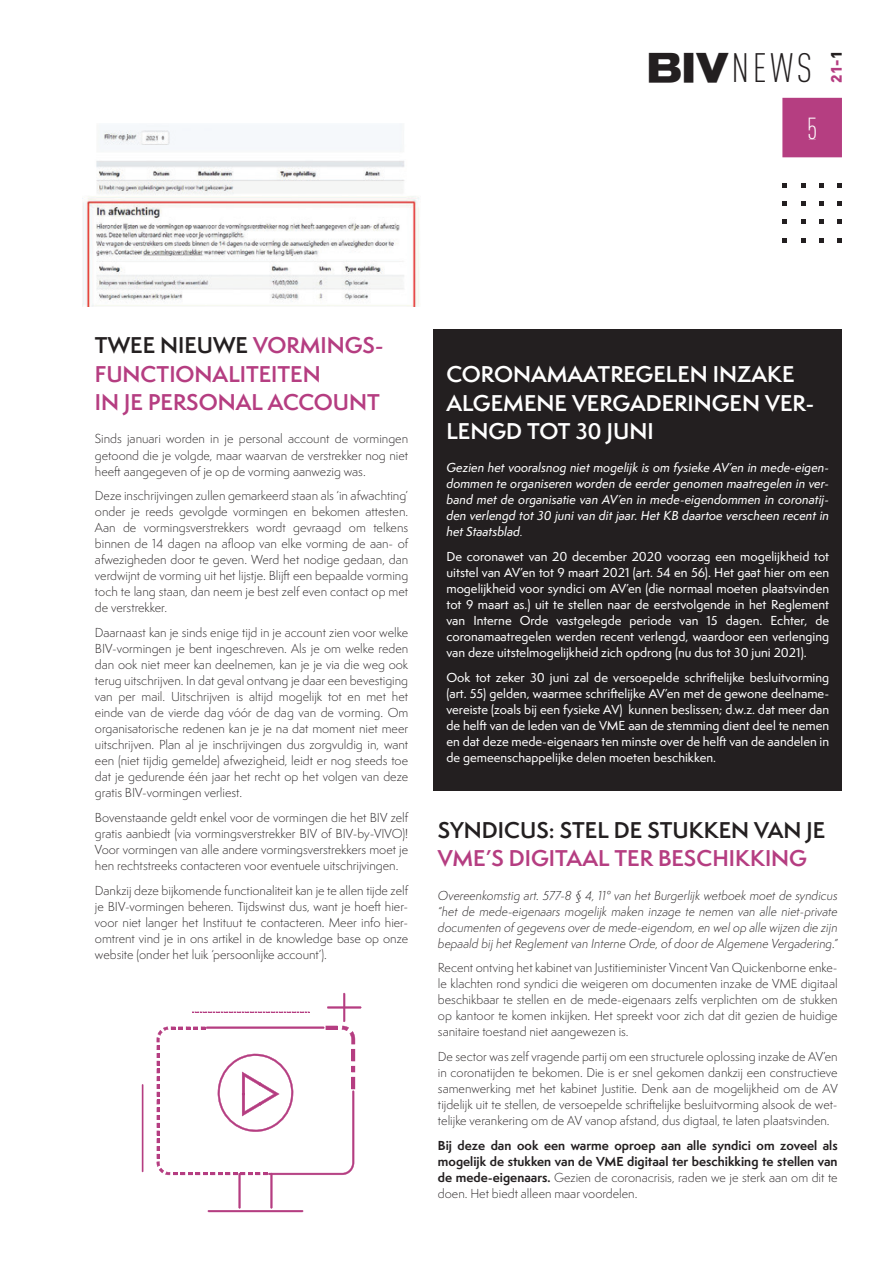
<style>
.page{position:relative;width:893px;height:1263px;background:#fff}
.page>*{position:absolute;margin:0;border:0;box-sizing:border-box;transform-origin:0 0}
.t1{font:300 condensed 40.5px "DINOT";color:#231f20}
.t2{font:300 condensed 30px "DINOT";color:#fff}
.t3{font:600 21px/28.5px "Semplicita Pro";color:#b53d81}
.t4{font:600 21px/28.5px "Semplicita Pro";color:#fff}
.t5{font:600 21px "Semplicita Pro";color:#231f20}
.t6{font:900 15px "DINOT";color:#b53d81}
.t7{font:300 12px/16px "Semplicita Pro";color:#231f20;text-align:justify}
.t8{font:500 12px/16px "Semplicita Pro";color:#fff;text-align:justify}
.t9{font:italic 300 12px/16px "Semplicita Pro";color:#231f20;text-align:justify}
.t10{font:12px/16px "Semplicita Pro Med It";color:#fff;text-align:justify}
.t11{font:700 12px/16px "Semplicita Pro";color:#231f20;text-align:justify}
.s1{font-family:"Akzidenz Grotesk BQ";font-weight:700;font-stretch:expanded}
.s2{color:#231f20}
.s3{font-family:"Semplicita Pro";font-style:italic}
.s4{font-weight:300}
</style>
<div class="page">
<div style="left:782px;top:98px;width:60px;height:59px;background:#b53e81"></div>
<div style="left:809px;top:118px;width:7px;height:21px;background:#b53e81"></div>
<svg style="left:801px;top:201px;width:4px;height:5px"></svg>
<svg style="left:837px;top:201px;width:5px;height:5px"></svg>
<svg style="left:782px;top:201px;width:5px;height:5px"></svg>
<svg style="left:819px;top:201px;width:5px;height:5px"></svg>
<svg style="left:801px;top:183px;width:4px;height:4px"></svg>
<svg style="left:837px;top:183px;width:5px;height:4px"></svg>
<svg style="left:782px;top:183px;width:5px;height:4px"></svg>
<svg style="left:819px;top:183px;width:5px;height:4px"></svg>
<svg style="left:801px;top:219px;width:4px;height:5px"></svg>
<svg style="left:837px;top:219px;width:5px;height:5px"></svg>
<svg style="left:782px;top:219px;width:5px;height:5px"></svg>
<svg style="left:819px;top:219px;width:5px;height:5px"></svg>
<svg style="left:801px;top:238px;width:4px;height:4px"></svg>
<svg style="left:837px;top:238px;width:5px;height:4px"></svg>
<svg style="left:782px;top:238px;width:5px;height:4px"></svg>
<svg style="left:819px;top:238px;width:5px;height:4px"></svg>
<div style="left:434px;top:330px;width:408px;height:461px;background:#231f20"></div>
<img style="left:83px;top:124px;width:336px;height:182px">
<svg style="left:142px;top:1084px;width:1px;height:88px"></svg>
<svg style="left:157px;top:993px;width:204px;height:219px"></svg>
<h1 class="t1" style="left:647px;top:45px;width:167px"><span class="s1">BIV</span>NEWS</h1>
<p class="t6" style="left:826px;top:83px;width:33px;rotate:-90deg">21-<span class="s2">1</span></p>
<h2 class="t2" style="left:807px;top:111px;width:12px">5</h2>
<h3 class="t3" style="left:95px;top:331px;width:290px"><span class="s2">TWEE NIEUWE</span> VORMINGS-<br>FUNCTIONALITEITEN<br>IN JE PERSONAL ACCOUNT</h3>
<p class="t7" style="left:95px;top:431px;width:315px">Sinds januari worden in je personal account de vormingen getoond die je volgde, maar waarvan de verstrekker nog niet heeft aangegeven of je op de vorming aanwezig was.</p>
<p class="t7" style="left:95px;top:488px;width:315px">Deze inschrijvingen zullen gemarkeerd staan als ‘in afwachting’ onder je reeds gevolgde vormingen en bekomen attesten.<br>Aan de vormingsverstrekkers wordt gevraagd om telkens binnen de 14 dagen na afloop van elke vorming de aan- of afwezigheden door te geven. Werd het nodige gedaan, dan verdwijnt de vorming uit het lijstje. Blijft een bepaalde vorming toch te lang staan, dan neem je best zelf even contact op met de verstrekker.</p>
<p class="t7" style="left:95px;top:624px;width:315px">Daarnaast kan je sinds enige tijd in je account zien voor welke BIV-vormingen je bent ingeschreven. Als je om welke reden dan ook niet meer kan deelnemen, kan je je via die weg ook terug uitschrijven. In dat geval ontvang je daar een bevestiging van per mail. Uitschrijven is altijd mogelijk tot en met het einde van de vierde dag vóór de dag van de vorming. Om organisatorische redenen kan je je na dat moment niet meer uitschrijven. Plan al je inschrijvingen dus zorgvuldig in, want een (niet tijdig gemelde) afwezigheid, leidt er nog steeds toe dat je gedurende één jaar het recht op het volgen van deze gratis BIV-vormingen verliest.</p>
<p class="t7" style="left:95px;top:809px;width:315px">Bovenstaande geldt enkel voor de vormingen die het BIV zelf gratis aanbiedt (via vormingsverstrekker BIV of BIV-by-VIVO)!<br>Voor vormingen van alle andere vormingsverstrekkers moet je hen rechtstreeks contacteren voor eventuele uitschrijvingen.</p>
<p class="t7" style="left:95px;top:882px;width:315px">Dankzij deze bijkomende functionaliteit kan je te allen tijde zelf je BIV-vormingen beheren. Tijdswinst dus, want je hoeft hier&shy;voor niet langer het Instituut te contacteren. Meer info hier&shy;omtrent vind je in ons artikel in de knowledge base op onze website (onder het luik ‘persoonlijke account’).</p>
<h3 class="t4" style="left:446px;top:360px;width:370px">CORONAMAATREGELEN INZAKE<br>ALGEMENE VERGADERINGEN VER-<br>LENGD TOT 30 JUNI</h3>
<p class="t10" style="left:446px;top:460px;width:384px">Gezien het vooralsnog niet mogelijk is om fysieke AV’en in mede-eigen&shy;dommen te organiseren worden de eerder genomen maatregelen in ver&shy;band met de organisatie van AV’en in mede-eigendommen in coronatij&shy;den verlengd tot 30 juni van dit jaar. Het KB daartoe verscheen recent in het Staatsblad<span class="s3">.</span></p>
<p class="t8" style="left:446px;top:548px;width:384px">De coronawet van 20 december 2020 voorzag een mogelijkheid tot uitstel van AV’en tot 9 maart 2021 (art. 54 en 56). Het gaat hier om een mogelijkheid voor syndici om AV’en (die normaal moeten plaatsvinden tot 9 maart as.) uit te stellen naar de eerstvolgende in het Reglement van Interne Orde vastgelegde periode van 15 dagen. Echter, de coronamaatregelen werden recent verlengd, waardoor een verlenging van deze uitstelmogelijkheid zich opdrong (nu dus tot 30 juni 2021).</p>
<p class="t8" style="left:446px;top:669px;width:384px">Ook tot zeker 30 juni zal de versoepelde schriftelijke besluitvorming (art. 55) gelden, waarmee schriftelijke AV’en met de gewone deelname&shy;vereiste (zoals bij een fysieke AV) kunnen beslissen; d.w.z. dat meer dan de helft van de leden van de VME aan de stemming dient deel te nemen en dat deze mede-eigenaars ten minste over de helft van de aandelen in de gemeenschappelijke delen moeten beschikken.</p>
<h3 class="t5" style="left:438px;top:815px;width:389px">SYNDICUS: STEL DE STUKKEN VAN JE</h3>
<h3 class="t3" style="left:438px;top:844px;width:371px">VME’S DIGITAAL TER BESCHIKKING</h3>
<p class="t9" style="left:438px;top:887px;width:401px">Overeenkomstig art. 577-8 § 4, 11° van het Burgerlijk wetboek moet de syndicus “het de mede-eigenaars mogelijk maken inzage te nemen van alle niet-private documenten of gegevens over de mede-eigendom, en wel op alle wijzen die zijn bepaald bij het Reglement van Interne Orde, of door de Algemene Vergadering.”</p>
<p class="t7" style="left:438px;top:960px;width:401px">Recent ontving het kabinet van Justitieminister Vincent Van Quickenborne enke&shy;le klachten rond syndici die weigeren om documenten inzake de VME digitaal beschikbaar te stellen en de mede-eigenaars zelfs verplichten om de stukken op kantoor te komen inkijken. Het spreekt voor zich dat dit gezien de huidige sanitaire toestand niet aangewezen is.</p>
<p class="t7" style="left:438px;top:1048px;width:401px">De sector was zelf vragende partij om een structurele oplossing inzake de AV’en in coronatijden te bekomen. Die is er snel gekomen dankzij een constructieve samenwerking met het kabinet Justitie. Denk aan de mogelijkheid om de AV tijdelijk uit te stellen, de versoepelde schriftelijke besluitvorming alsook de wet&shy;telijke verankering om de AV vanop afstand, dus digtaal, te laten plaatsvinden.</p>
<p class="t11" style="left:438px;top:1137px;width:401px">Bij deze dan ook een warme oproep aan alle syndici om zoveel als mogelijk de stukken van de VME digitaal ter beschikking te stellen van de mede-eigenaars. <span class="s4">Gezien de coronacrisis, raden we je sterk aan om dit te doen. Het biedt alleen maar voordelen.</span></p>
</div>
